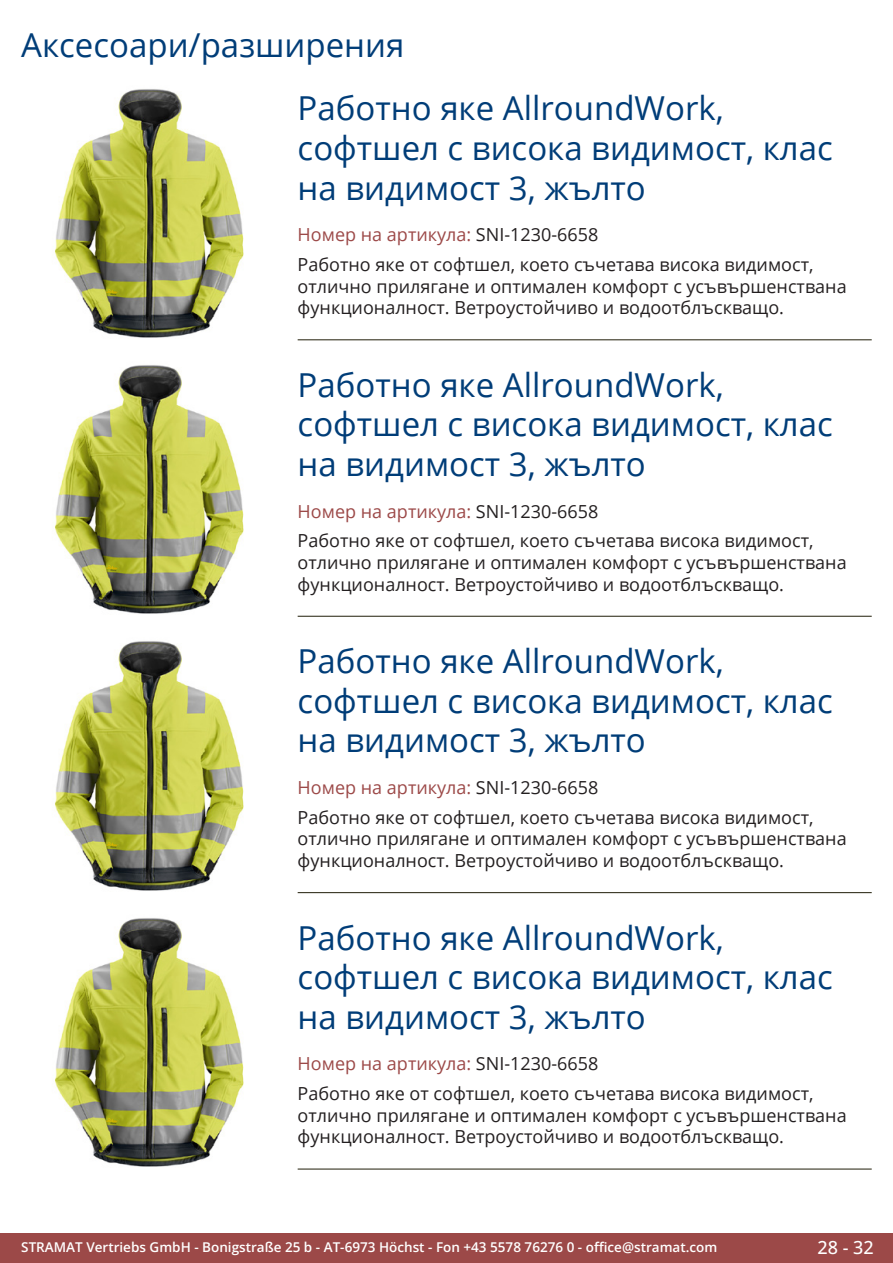
<style>
.page{position:relative;width:893px;height:1263px;background:#fff}
.page>*{position:absolute;margin:0;border:0;box-sizing:border-box;transform-origin:0 0}
.Produkttitel{font:33px/39.6px "Open Sans";color:#003d78}
.RastTitel{font:33px "Open Sans";color:#003d78}
.Beschreibung_Text{font:18px/21.6px "Open Sans";color:#231f20}
.TechDaten_Überschrif{font:18px "Open Sans";color:#9c4948}
.t1{font:500 18px "Open Sans";color:#fff}
.t2{font:600 13.5px "Open Sans";color:#fff}
.s1{color:#231f20}
</style>
<div class="page">
<div style="left:0;top:1233px;width:893px;height:30px;background:#9c4948"></div>
<hr style="left:298px;top:340px;width:574px;height:1px;background:#201d08">
<hr style="left:298px;top:616px;width:574px;height:1px;background:#201d08">
<hr style="left:298px;top:892px;width:574px;height:1px;background:#201d08">
<hr style="left:298px;top:1169px;width:574px;height:1px;background:#201d08">
<img style="left:55px;top:89px;width:189px;height:249px">
<img style="left:55px;top:365px;width:189px;height:249px">
<img style="left:55px;top:641px;width:189px;height:250px">
<img style="left:55px;top:918px;width:189px;height:249px">
<p class="RastTitel" style="left:21px;top:22px;width:385px">Аксесоари/разширения</p>
<p class="Produkttitel" style="left:298px;top:88px;width:537px">Работно яке AllroundWork, софтшел с висока видимост, клас на видимост 3, жълто</p>
<p class="TechDaten_Überschrif" style="left:298px;top:222px;width:302px">Номер на артикула: <span class="s1">SNI-1230-6658</span></p>
<p class="Beschreibung_Text" style="left:298px;top:253px;width:551px">Работно яке от софтшел, което съчетава висока видимост, отлично прилягане и оптимален комфорт с усъвършенствана функционалност. Ветроустойчиво и водоотблъскващо.</p>
<p class="Produkttitel" style="left:298px;top:364px;width:537px">Работно яке AllroundWork, софтшел с висока видимост, клас на видимост 3, жълто</p>
<p class="TechDaten_Überschrif" style="left:298px;top:499px;width:302px">Номер на артикула: <span class="s1">SNI-1230-6658</span></p>
<p class="Beschreibung_Text" style="left:298px;top:530px;width:551px">Работно яке от софтшел, което съчетава висока видимост, отлично прилягане и оптимален комфорт с усъвършенствана функционалност. Ветроустойчиво и водоотблъскващо.</p>
<p class="Produkttitel" style="left:298px;top:640px;width:537px">Работно яке AllroundWork, софтшел с висока видимост, клас на видимост 3, жълто</p>
<p class="TechDaten_Überschrif" style="left:298px;top:775px;width:302px">Номер на артикула: <span class="s1">SNI-1230-6658</span></p>
<p class="Beschreibung_Text" style="left:298px;top:806px;width:551px">Работно яке от софтшел, което съчетава висока видимост, отлично прилягане и оптимален комфорт с усъвършенствана функционалност. Ветроустойчиво и водоотблъскващо.</p>
<p class="Produkttitel" style="left:298px;top:917px;width:537px">Работно яке AllroundWork, софтшел с висока видимост, клас на видимост 3, жълто</p>
<p class="TechDaten_Überschrif" style="left:298px;top:1051px;width:302px">Номер на артикула: <span class="s1">SNI-1230-6658</span></p>
<p class="Beschreibung_Text" style="left:298px;top:1082px;width:551px">Работно яке от софтшел, което съчетава висока видимост, отлично прилягане и оптимален комфорт с усъвършенствана функционалност. Ветроустойчиво и водоотблъскващо.</p>
<p class="t2" style="left:21px;top:1238px;width:698px">STRAMAT Vertriebs GmbH - Bonigstraße 25 b - AT-6973 Höchst - Fon +43 5578 76276 0 - office@stramat.com</p>
<p class="t1" style="left:817px;top:1234px;width:58px">28 - 32</p>
</div>
